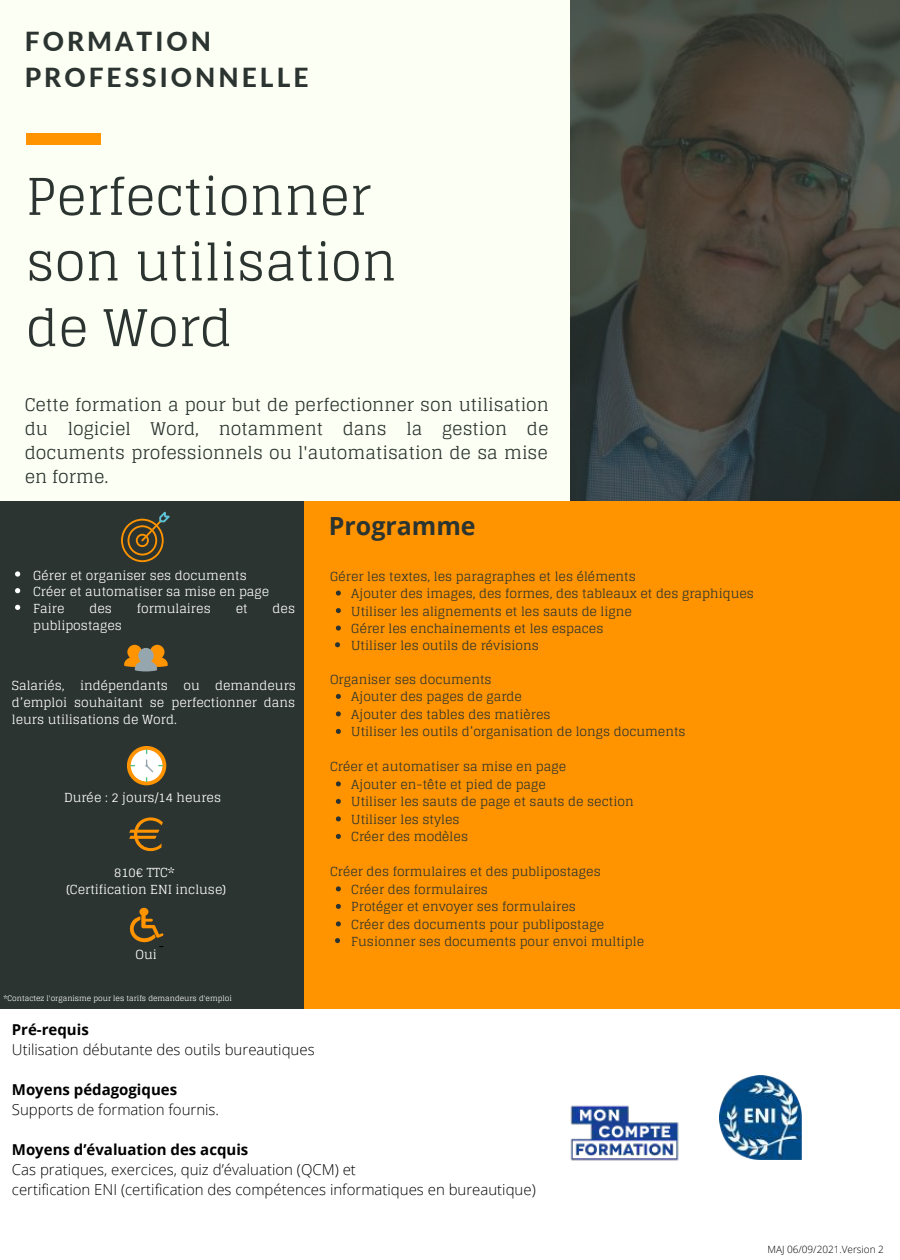
<style>
.page{position:relative;width:900px;height:1260px;background:#fff}
.page>*{position:absolute;margin:0;border:0;box-sizing:border-box;transform-origin:0 0}
.t1{font:50.5px/65.5px "Glegoo";color:#2b3430}
.t2{font:800 26.25px/35.5px "Lato";letter-spacing:.115em;color:#2b3430}
.t3{font:700 25px "Open Sans";color:#2b3430}
.t4{font:17.5px/24.2px "Glegoo";color:#2b3430;text-align:justify}
.t5{font:300 15px/20px "Open Sans";color:#000}
.t6{font:700 15px "Open Sans";color:#000}
.t7{font:12.5px/17.2px "Glegoo";color:#2b3430}
.t8{font:12.5px/16.8px "Glegoo";color:#fff;text-align:justify}
.t9{font:300 10px "Open Sans";color:#000}
.t10{font:7.5px "Glegoo";color:#fff}
</style>
<div class="page">
<img style="left:570px;top:0;width:330px;height:502px">
<div style="left:0;top:0;width:570px;height:881px;background:#fcfff3"></div>
<div style="left:26px;top:133px;width:75px;height:11px;background:#ff9300"></div>
<div style="left:0;top:502px;width:315px;height:508px;background:#2b3430"></div>
<div style="left:304px;top:502px;width:596px;height:758px;background:#ff9300"></div>
<div style="left:0;top:1009px;width:900px;height:251px;background:#fff"></div>
<svg style="left:124px;top:645px;width:44px;height:26px"></svg>
<svg style="left:127px;top:746px;width:39px;height:39px"></svg>
<div style="left:131px;top:750px;width:31px;height:31px;background:#fff;border-radius:50%"></div>
<svg style="left:145px;top:760px;width:17px;height:21px"></svg>
<svg style="left:129px;top:817px;width:34px;height:34px"></svg>
<svg style="left:121px;top:512px;width:49px;height:50px"></svg>
<svg style="left:336px;top:591px;width:5px;height:5px"></svg>
<svg style="left:336px;top:608px;width:5px;height:5px"></svg>
<svg style="left:336px;top:626px;width:5px;height:5px"></svg>
<svg style="left:335px;top:642px;width:5px;height:5px"></svg>
<svg style="left:336px;top:694px;width:5px;height:5px"></svg>
<svg style="left:336px;top:711px;width:5px;height:5px"></svg>
<svg style="left:336px;top:729px;width:5px;height:5px"></svg>
<svg style="left:336px;top:781px;width:5px;height:5px"></svg>
<svg style="left:336px;top:799px;width:5px;height:5px"></svg>
<svg style="left:336px;top:816px;width:5px;height:5px"></svg>
<svg style="left:336px;top:834px;width:5px;height:5px"></svg>
<svg style="left:336px;top:886px;width:5px;height:5px"></svg>
<svg style="left:336px;top:904px;width:5px;height:5px"></svg>
<svg style="left:336px;top:921px;width:5px;height:5px"></svg>
<svg style="left:335px;top:938px;width:5px;height:5px"></svg>
<svg style="left:129px;top:908px;width:35px;height:39px"></svg>
<img style="left:570px;top:1105px;width:109px;height:56px">
<img style="left:719px;top:1075px;width:83px;height:85px">
<svg style="left:15px;top:571px;width:5px;height:6px"></svg>
<svg style="left:15px;top:588px;width:5px;height:5px"></svg>
<svg style="left:15px;top:605px;width:5px;height:5px"></svg>
<h2 class="t2" style="left:25px;top:23px;width:285px">FORMATION<br>PROFESSIONNELLE</h2>
<h1 class="t1" style="left:26px;top:165px;width:372px">Perfectionner son utilisation de Word</h1>
<h3 class="t4" style="left:25px;top:393px;width:526px">Cette formation a pour but de perfectionner son utilisation du logiciel Word, notamment dans la gestion de documents professionnels ou l'automatisation de sa mise en forme.</h3>
<h3 class="t3" style="left:329px;top:509px;width:148px">Programme</h3>
<p class="t8" style="left:33px;top:567px;width:238px;text-align:left">Gérer et organiser ses documents<br>Créer et automatiser sa mise en page<br>Faire</p>
<p class="t8" style="left:89px;top:600px;width:24px">des</p>
<p class="t8" style="left:137px;top:600px;width:75px">formulaires</p>
<p class="t8" style="left:236px;top:600px;width:14px">et</p>
<p class="t8" style="left:273px;top:600px;width:24px">des</p>
<p class="t8" style="left:33px;top:617px;width:90px">publipostages</p>
<p class="t8" style="left:12px;top:678px;width:286px">Salariés, indépendants ou demandeurs d’emploi souhaitant se perfectionner dans leurs utilisations de Word.</p>
<p class="t8" style="left:64px;top:789px;width:159px">Durée : 2 jours/14 heures</p>
<p class="t8" style="left:66px;top:864px;width:161px;text-align:center">810€ TTC*<br>(Certification ENI incluse)</p>
<p class="t8" style="left:136px;top:946px;width:23px">Oui</p>
<p class="t10" style="left:3px;top:994px;width:230px">*Contactez l'organisme pour les tarifs demandeurs d'emploi</p>
<p class="t7" style="left:330px;top:568px;width:307px">Gérer les textes, les paragraphes et les éléments</p>
<p class="t7" style="left:351px;top:585px;width:404px">Ajouter des images, des formes, des tableaux et des graphiques Utiliser les alignements et les sauts de ligne<br>Gérer les enchainements et les espaces<br>Utiliser les outils de révisions</p>
<p class="t7" style="left:330px;top:671px;width:163px">Organiser ses documents</p>
<p class="t7" style="left:351px;top:688px;width:336px">Ajouter des pages de garde<br>Ajouter des tables des matières<br>Utiliser les outils d’organisation de longs documents</p>
<p class="t7" style="left:351px;top:776px;width:284px">Ajouter en-tête et pied de page<br>Utiliser les sauts de page et sauts de section<br>Utiliser les styles<br>Créer des modèles</p>
<p class="t7" style="left:330px;top:758px;width:238px">Créer et automatiser sa mise en page</p>
<p class="t7" style="left:330px;top:863px;width:272px">Créer des formulaires et des publipostages</p>
<p class="t7" style="left:351px;top:881px;width:294px">Créer des formulaires<br>Protéger et envoyer ses formulaires<br>Créer des documents pour publipostage Fusionner ses documents pour envoi multiple</p>
<p class="t6" style="left:12px;top:1019px;width:78px">Pré-requis</p>
<p class="t5" style="left:12px;top:1039px;width:304px">Utilisation débutante des outils bureautiques</p>
<p class="t6" style="left:12px;top:1079px;width:167px">Moyens pédagogiques</p>
<p class="t5" style="left:12px;top:1099px;width:209px">Supports de formation fournis.</p>
<p class="t6" style="left:12px;top:1139px;width:238px">Moyens d’évaluation des acquis</p>
<p class="t5" style="left:12px;top:1159px;width:525px">Cas pratiques, exercices, quiz d’évaluation (QCM) et<br>certification ENI (certification des compétences informatiques en bureautique)</p>
<p class="t9" style="left:767px;top:1242px;width:118px">MAJ 06/09/2021.Version 2</p>
</div>
